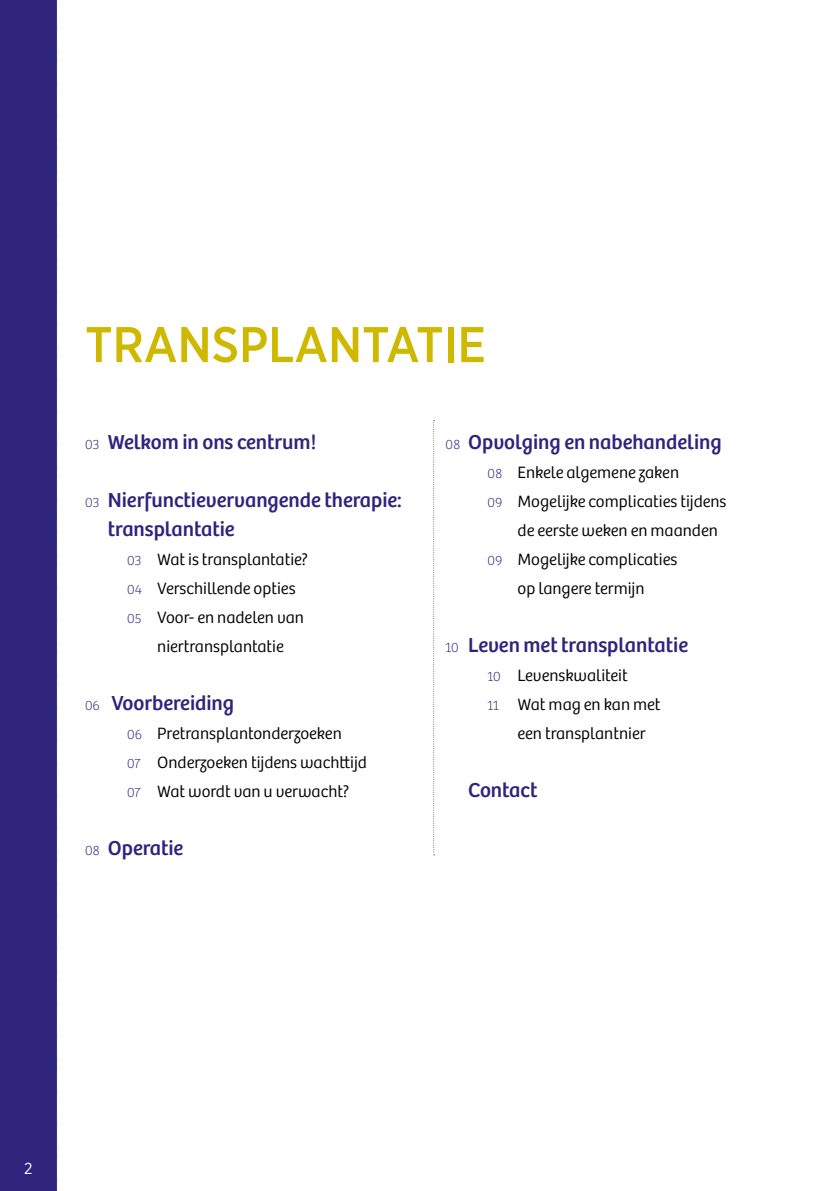
<style>
.page{position:relative;width:840px;height:1191px;background:#fff}
.page>*{position:absolute;margin:0;border:0;box-sizing:border-box;transform-origin:0 0}
.t1{font:500 50px "Gotham Narrow";color:#ceb900}
.t2{font:21px/29px "Bree";color:#2e247c}
.t3{font:300 17px/29px "Bree";color:#000}
.t4{font:16px "Gotham Narrow";color:#fff}
.s1{font-weight:100;font-size:14px}
.s2{font-weight:100;font-size:14px;color:#2e247c}
</style>
<div class="page">
<div style="left:0;top:0;width:57px;height:1191px;background:#2e247c"></div>
<svg style="left:433px;top:420px;width:1px;height:435px"></svg>
<svg style="left:56px;top:0;width:2px;height:1190px"></svg>
<h1 class="t1" style="left:85px;top:313px;width:402px">TRANSPLANTATIE</h1>
<p class="t2" style="left:85px;top:428px;width:232px"><span class="s1">03</span> Welkom in ons centrum!</p>
<p class="t2" style="left:108px;top:486px;width:295px;text-indent:-23px"><span class="s1">03</span> Nierfunctievervangende therapie: transplantatie</p>
<p class="t3" style="left:127px;top:545px;width:182px"><span class="s2">03</span> Wat is transplantatie?</p>
<p class="t3" style="left:127px;top:574px;width:170px"><span class="s2">04</span> Verschillende opties</p>
<p class="t3" style="left:127px;top:603px;width:178px"><span class="s2">05</span> Voor- en nadelen van</p>
<p class="t3" style="left:157px;top:632px;width:128px">niertransplantatie</p>
<p class="t2" style="left:85px;top:689px;width:150px"><span class="s1">06</span> Voorbereiding</p>
<p class="t3" style="left:127px;top:719px;width:241px"><span class="s2">06</span> Pretransplantonderzoeken<br><span class="s2">07</span> Onderzoeken tijdens wachttijd<br><span class="s2">07</span> Wat wordt van u verwacht?</p>
<p class="t2" style="left:85px;top:834px;width:100px"><span class="s1">08</span> Operatie</p>
<p class="t2" style="left:445px;top:428px;width:277px"><span class="s1">08</span> Opvolging en nabehandeling</p>
<p class="t3" style="left:487px;top:458px;width:193px"><span class="s2">08</span> Enkele algemene zaken</p>
<p class="t3" style="left:487px;top:487px;width:240px"><span class="s2">09</span> Mogelijke complicaties tijdens</p>
<p class="t3" style="left:517px;top:516px;width:202px">de eerste weken en maanden</p>
<p class="t3" style="left:487px;top:545px;width:191px"><span class="s2">09</span> Mogelijke complicaties</p>
<p class="t3" style="left:517px;top:574px;width:128px">op langere termijn</p>
<p class="t2" style="left:445px;top:631px;width:244px"><span class="s1">10</span> Leven met transplantatie</p>
<p class="t3" style="left:487px;top:661px;width:141px"><span class="s2">10</span> Levenskwaliteit</p>
<p class="t3" style="left:487px;top:690px;width:174px"><span class="s2">11</span> Wat mag en kan met</p>
<p class="t3" style="left:517px;top:719px;width:129px">een transplantnier</p>
<p class="t2" style="left:468px;top:776px;width:71px">Contact</p>
<p class="t4" style="left:24px;top:1158px;width:10px">2</p>
</div>
